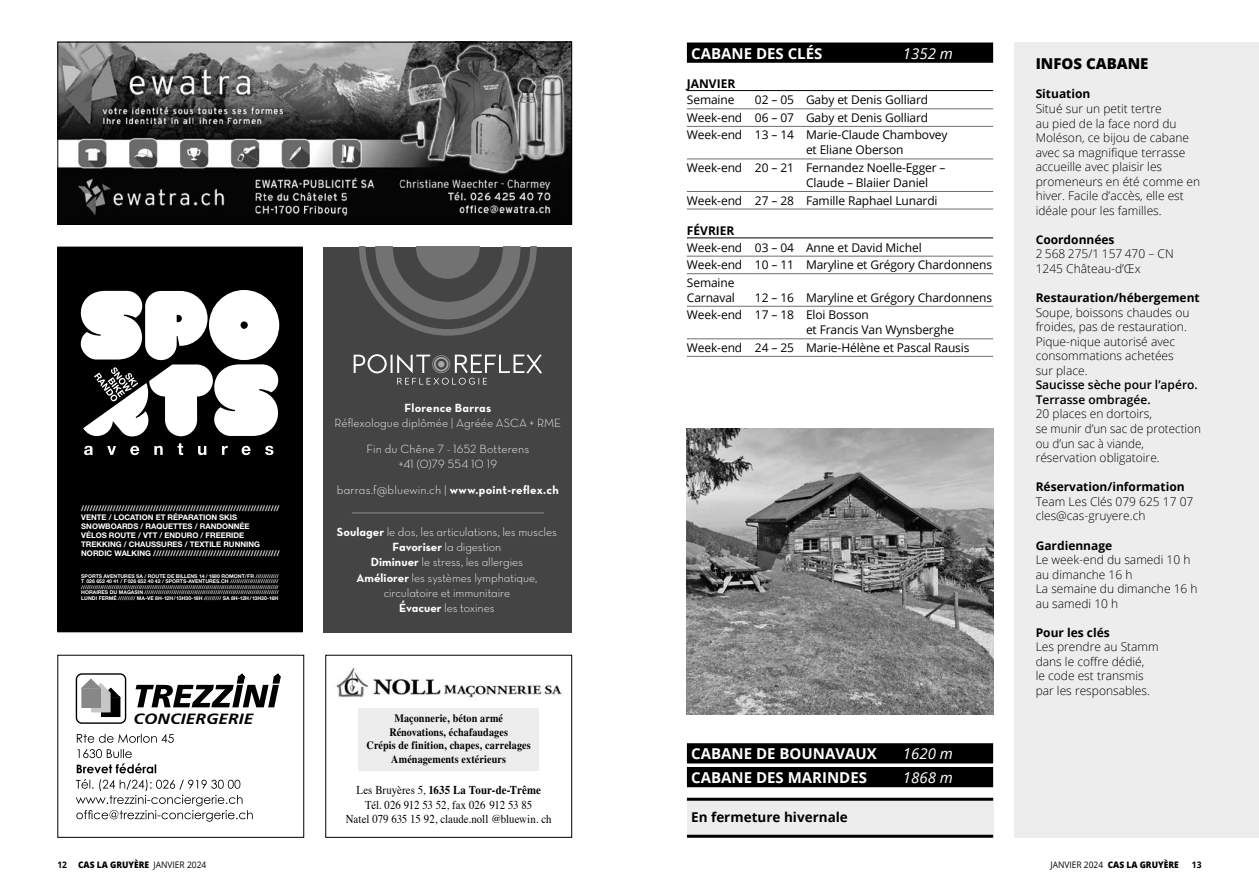
<style>
.page{position:relative;width:1259px;height:893px;background:#fff}
.page>*{position:absolute;margin:0;border:0;box-sizing:border-box;transform-origin:0 0}
.t1{font:700 15px "Open Sans";color:#fff}
.t2{font:italic 15px "Open Sans";color:#fff}
.t3{font:800 15px "Open Sans";color:#000}
.t4{font:italic 700 14.85px "Frutiger LT Std";letter-spacing:.005em;color:#000;scale:1.16 1}
.t5{font:700 13.5px "Open Sans";color:#000}
.t6{font:12.15px/15.1px "Neutra Text Light Alt";letter-spacing:-.005em;color:#fff;text-align:center}
.t7{font:12.15px "Neutra Text Bold Alt";letter-spacing:.02em;color:#fff}
.t8{font:300 12px/14.5px "Open Sans";color:#000}
.t9{font:12px/17.5px "Open Sans";letter-spacing:-.01em;color:#000}
.t10{font:700 12px "Open Sans";color:#000}
.t11{font:12px/14.4px "Times";letter-spacing:-.005em;color:#000;text-align:center;scale:.9 1}
.t12{font:600 12px/14.5px "Open Sans";color:#000}
.t13{font:700 12px "Times LT Std";letter-spacing:.01em;color:#000;scale:.9 1}
.t14{font:700 11.25px/13.5px "Times LT Std";letter-spacing:.01em;color:#000;text-align:center;scale:.9 1}
.t15{font:800 9px "Open Sans";color:#000;scale:.94 1}
.t16{font:700 9px "Open Sans";color:#000;scale:.94 1}
.t17{font:700 7.8px/9px "Helvetica Neue";color:#fff}
.t18{font:700 5.1px/5.6px "Helvetica Neue";color:#fff;text-align:justify}
.s1{font-family:"Neutra Text Bold Alt"}
.s2{font-family:"Times";font-weight:400}
.s3{font-weight:700}
.s4{font-weight:400}
</style>
<div class="page">
<div style="left:687px;top:743px;width:306px;height:20px;background:#000"></div>
<div style="left:687px;top:767px;width:306px;height:20px;background:#000"></div>
<div style="left:687px;top:799px;width:306px;height:39px;background:#ededed"></div>
<hr style="left:687px;top:798px;width:306px;height:3px;background:#000">
<hr style="left:687px;top:835px;width:306px;height:3px;background:#000">
<div style="left:1014px;top:43px;width:245px;height:795px;background:#ededed"></div>
<div style="left:687px;top:43px;width:306px;height:20px;background:#000"></div>
<hr style="left:687px;top:90px;width:306px;height:1px;background:#000">
<hr style="left:687px;top:109px;width:306px;height:1px;background:#706f6f">
<hr style="left:687px;top:126px;width:306px;height:1px;background:#706f6f">
<hr style="left:687px;top:159px;width:306px;height:1px;background:#706f6f">
<hr style="left:687px;top:191px;width:306px;height:1px;background:#706f6f">
<hr style="left:687px;top:209px;width:306px;height:1px;background:#706f6f">
<hr style="left:687px;top:238px;width:306px;height:1px;background:#000">
<hr style="left:687px;top:256px;width:306px;height:1px;background:#706f6f">
<hr style="left:687px;top:273px;width:306px;height:1px;background:#706f6f">
<hr style="left:687px;top:306px;width:306px;height:1px;background:#706f6f">
<hr style="left:687px;top:339px;width:306px;height:1px;background:#706f6f">
<hr style="left:687px;top:356px;width:306px;height:1px;background:#706f6f">
<img style="left:687px;top:428px;width:306px;height:286px">
<div style="left:325px;top:655px;width:247px;height:183px;border:1px solid #000"></div>
<img style="left:336px;top:667px;width:226px;height:31px">
<div style="left:359px;top:708px;width:180px;height:62px;background:#ededed"></div>
<div style="left:76px;top:673px;width:50px;height:50px;border:1px solid #000;border-radius:5px"></div>
<div style="left:102px;top:698px;width:18px;height:18px;background:#000"></div>
<div style="left:102px;top:698px;width:18px;height:19px;border:1px solid #000"></div>
<div style="left:92px;top:694px;width:18px;height:18px;background:#c6c6c6"></div>
<div style="left:82px;top:689px;width:18px;height:18px;background:#878787"></div>
<svg style="left:82px;top:679px;width:38px;height:18px"></svg>
<svg style="left:136px;top:674px;width:144px;height:33px"></svg>
<svg style="left:76px;top:779px;width:177px;height:43px"></svg>
<svg style="left:77px;top:749px;width:79px;height:24px"></svg>
<svg style="left:77px;top:734px;width:97px;height:9px"></svg>
<img style="left:59px;top:44px;width:511px;height:179px">
<div style="left:57px;top:42px;width:515px;height:183px;border:1px solid #000"></div>
<div style="left:324px;top:247px;width:248px;height:385px;background:#444"></div>
<svg style="left:354px;top:354px;width:188px;height:31px"></svg>
<svg style="left:359px;top:247px;width:178px;height:89px"></svg>
<hr style="left:352px;top:512px;width:192px;height:2px;background:#727272">
<div style="left:57px;top:247px;width:246px;height:384px;background:#000"></div>
<svg style="left:81px;top:290px;width:198px;height:165px"></svg>
<p class="t17" style="left:81px;top:504px;width:200px">///////////////////////////////////////////////////////////////////// VENTE / LOCATION ET RÉPARATION SKIS SNOWBOARDS / RAQUETTES / RANDONNÉE<br>VÉLOS ROUTE / VTT / ENDURO / FREERIDE TREKKING / CHAUSSURES / TEXTILE RUNNING NORDIC WALKING ////////////////////////////////////////////</p>
<p class="t18" style="left:81px;top:573px;width:199px">SPORTS AVENTURES SA / ROUTE DE BILLENS 14 / 1680 ROMONT/FR //////////// T 026 652 40 41 / F 026 652 40 42 / SPORTS-AVENTURES.CH ///////////////////////// /////////////////////////////////////////////////////////////////////////////////////////////////////// HORAIRES DU MAGASIN ////////////////////////////////////////////////////////////////////// LUNDI FERMÉ ///////// MA-VE 8H-12H/13H30-18H ///////// SA 8H-12H/13H30-16H</p>
<p class="t4" style="left:134px;top:710px;width:105px">CONCIERGERIE</p>
<p class="t7" style="left:405px;top:400px;width:88px">Florence Barras</p>
<p class="t6" style="left:334px;top:409px;width:228px;line-height:26.5px">Réflexologue diplômée | Agréée ASCA + RME<br>Fin du Chêne 7 - 1652 Botterens</p>
<p class="t6" style="left:337px;top:450px;width:223px;line-height:26.5px">+41 (0)79 554 10 19<br>barras.f@bluewin.ch | <span class="s1">www.point-reflex.ch</span></p>
<p class="t6" style="left:337px;top:524px;width:221px"><span class="s1">Soulager</span> le dos, les articulations, les muscles<br><span class="s1">Favoriser</span> la digestion<br><span class="s1">Diminuer</span> le stress, les allergies<br><span class="s1">Améliorer</span> les systèmes lymphatique, circulatoire et immunitaire<br><span class="s1">Évacuer</span> les toxines</p>
<p class="t14" style="left:367px;top:711px;width:184px">Maçonnerie, béton armé<br>Rénovations, échafaudages<br>Crépis de finition, chapes, carrelages<br>Aménagements extérieurs</p>
<p class="t13" style="left:356px;top:783px;width:206px"><span class="s2">Les Bruyères 5,</span> 1635 La Tour-de-Trême</p>
<p class="t11" style="left:346px;top:796px;width:230px">Tél. 026 912 53 52, fax 026 912 53 85<br>Natel 079 635 15 92, claude.noll @bluewin. ch</p>
<p class="t1" style="left:691px;top:42px;width:42px">CABANE</p>
<p class="t1" style="left:756px;top:42px;width:68px">DES CLÉS</p>
<p class="t2" style="left:903px;top:43px;width:52px">1352 m</p>
<p class="t10" style="left:687px;top:75px;width:13px">JANVIER</p>
<p class="t9" style="left:687px;top:91px;width:49px">Semaine</p>
<p class="t9" style="left:687px;top:91px;width:262px;text-indent:68px">02 – 05 Gaby et Denis Golliard<br>Week-end 06 – 07 Gaby et Denis Golliard<br>Week-end 13 – 14 Marie-Claude Chambovey</p>
<p class="t9" style="left:687px;top:141px;width:260px;text-indent:119px">et Eliane Oberson<br>Week-end 20 – 21 Fernandez Noelle-Egger –</p>
<p class="t9" style="left:687px;top:174px;width:252px;text-indent:119px">Claude – Blaiier Daniel<br>Week-end 27 – 28 Famille Raphael Lunardi</p>
<p class="t10" style="left:687px;top:223px;width:22px">FÉVRIER</p>
<p class="t9" style="left:687px;top:238px;width:307px">Week-end 03 – 04 Anne et David Michel<br>Week-end 10 – 11 Maryline et Grégory Chardonnens<br>Semaine</p>
<p class="t9" style="left:687px;top:288px;width:50px">Carnaval</p>
<p class="t9" style="left:687px;top:288px;width:307px;text-indent:68px">12 – 16 Maryline et Grégory Chardonnens<br>Week-end 17 – 18 Eloi Bosson</p>
<p class="t9" style="left:687px;top:321px;width:284px;text-indent:119px">et Francis Van Wynsberghe<br>Week-end 24 – 25 Marie-Hélène et Pascal Rausis</p>
<p class="t1" style="left:691px;top:743px;width:42px">CABANE</p>
<p class="t1" style="left:756px;top:743px;width:69px">DE BOUNAVA</p>
<p class="t1" style="left:855px;top:743px;width:23px">UX</p>
<p class="t2" style="left:903px;top:743px;width:52px">1620 m</p>
<p class="t1" style="left:691px;top:767px;width:42px">CABANE</p>
<p class="t1" style="left:756px;top:767px;width:56px">DES MARIN</p>
<p class="t1" style="left:839px;top:767px;width:29px">DES</p>
<p class="t2" style="left:903px;top:767px;width:52px">1868 m</p>
<p class="t5" style="left:691px;top:807px;width:158px">En fermeture hivernale</p>
<p class="t3" style="left:1035px;top:52px;width:114px">INFOS CABANE</p>
<p class="t10" style="left:1035px;top:86px;width:56px">Situation</p>
<p class="t8" style="left:1035px;top:101px;width:166px">Situé sur un petit tertre<br>au pied de la face nord du<br>Moléson, ce bijou de cabane avec sa magnifique terrasse accueille avec plaisir les promeneurs en été comme en hiver. Facile d’accès, elle est idéale pour les familles.</p>
<p class="t10" style="left:1035px;top:231px;width:80px">Coordonnées</p>
<p class="t8" style="left:1035px;top:246px;width:139px">2 568 275/1 157 470 – CN<br>1245 Château-d’Œx</p>
<p class="t10" style="left:1035px;top:289px;width:166px">Restauration/hébergement</p>
<p class="t8" style="left:1035px;top:305px;width:155px">Soupe, boissons chaudes ou froides, pas de restauration.<br>Pique-nique autorisé avec consommations achetées sur place.</p>
<p class="t12" style="left:1035px;top:377px;width:164px">Saucisse sèche pour l’apéro.<br>Terrasse ombragée.</p>
<p class="t8" style="left:1035px;top:406px;width:167px">20 places en dortoirs,<br>se munir d’un sac de protection ou d’un sac à viande, réservation obligatoire.</p>
<p class="t10" style="left:1035px;top:478px;width:151px">Réservation/information</p>
<p class="t8" style="left:1035px;top:494px;width:159px">Team Les Clés 079 625 17 07 cles@cas-gruyere.ch</p>
<p class="t10" style="left:1035px;top:537px;width:78px">Gardiennage</p>
<p class="t8" style="left:1035px;top:552px;width:163px">Le week-end du samedi 10 h au dimanche 16 h<br>La semaine du dimanche 16 h au samedi 10 h</p>
<p class="t10" style="left:1035px;top:624px;width:76px">Pour les clés</p>
<p class="t8" style="left:1035px;top:639px;width:125px">Les prendre au Stamm dans le coffre dédié,<br>le code est transmis par les responsables.</p>
<p class="t15" style="left:57px;top:858px;width:160px"><span class="s3">12</span> CAS LA GRUYÈRE <span class="s4">Janvier 2024</span></p>
<p class="t15" style="left:1050px;top:858px;width:138px"><span class="s4">Janvier 2024</span> CAS LA GRUYÈRE</p>
<p class="t16" style="left:1192px;top:858px;width:12px">13</p>
</div>
